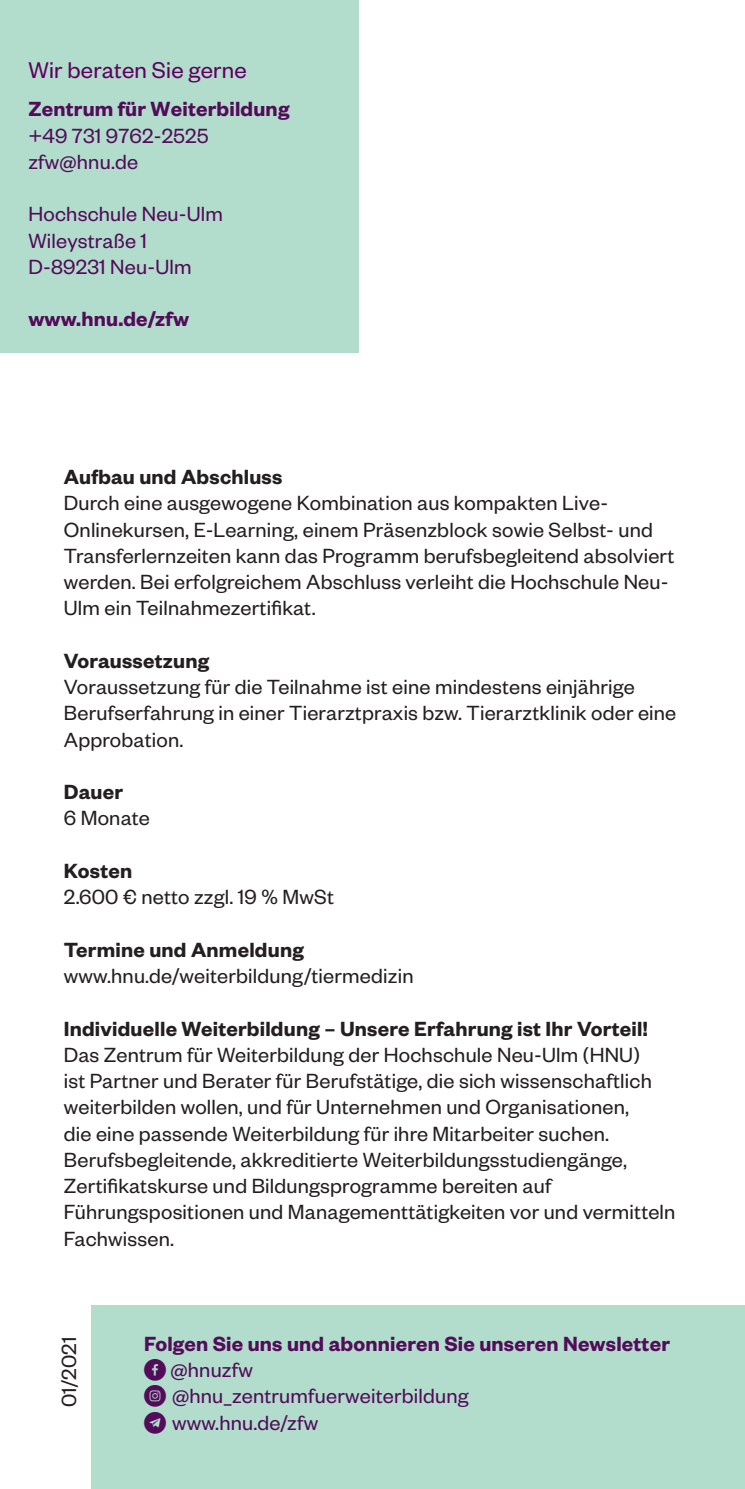
<style>
.page{position:relative;width:745px;height:1489px;background:#fff}
.page>*{position:absolute;margin:0;border:0;box-sizing:border-box;transform-origin:0 0}
.Headline_1{font:25px "Founders Grotesk";letter-spacing:.01em;color:#600060}
.Headline_1-2{font:22.5px/26.2px "Founders Grotesk";letter-spacing:.01em;color:#231f20}
.Fließtext{font:600 22.5px/26.2px "Founders Grotesk";letter-spacing:.01em;color:#530b5a}
.Headline_1-3{font:600 22.5px "Founders Grotesk";letter-spacing:.01em;color:#231f20}
.Fließtext-2{font:22.5px "Founders Grotesk";letter-spacing:.01em;color:#530b5a}
.s1{font-family:"Smartphone Color Pro";font-weight:400}
.s2{font-weight:400}
.s3{font-family:"Smartphone Color Pro"}
</style>
<div class="page">
<div style="left:0;top:0;width:358px;height:353px;background:#b2ddcc"></div>
<div style="left:91px;top:1304px;width:653px;height:184px;background:#b2ddcc"></div>
<p class="Headline_1" style="left:28px;top:54px;width:220px">Wir beraten Sie gerne</p>
<p class="Fließtext" style="left:28px;top:95px;width:262px">Zentrum für Weiterbildung</p>
<p class="Fließtext-2" style="left:28px;top:122px;width:182px">+49 731 9762-2525</p>
<p class="Fließtext-2" style="left:28px;top:148px;width:111px">zfw@hnu.de</p>
<p class="Fließtext-2" style="left:28px;top:200px;width:196px">Hochschule Neu-Ulm</p>
<p class="Fließtext-2" style="left:28px;top:227px;width:120px">Wileystraße 1</p>
<p class="Fließtext-2" style="left:28px;top:253px;width:164px">D-89231 Neu-Ulm</p>
<p class="Fließtext" style="left:28px;top:305px;width:162px">www.hnu.de/zfw</p>
<p class="Headline_1-3" style="left:64px;top:462px;width:220px">Aufbau und Abschluss</p>
<p class="Headline_1-2" style="left:64px;top:489px;width:611px">Durch eine ausgewogene Kombination aus kompakten Live-Onlinekursen, E-Learning, einem Präsenzblock sowie Selbst- und Transferlernzeiten kann das Programm berufsbegleitend absolviert werden. Bei erfolgreichem Abschluss verleiht die Hochschule Neu-Ulm ein Teilnahmezertifikat.</p>
<p class="Headline_1-3" style="left:64px;top:646px;width:147px">Voraussetzung</p>
<p class="Headline_1-2" style="left:64px;top:672px;width:613px">Voraussetzung für die Teilnahme ist eine mindestens einjährige<br>Berufserfahrung in einer Tierarztpraxis bzw. Tierarztklinik oder eine<br>Approbation.</p>
<p class="Headline_1-3" style="left:64px;top:777px;width:61px">Dauer</p>
<p class="Headline_1-2" style="left:64px;top:804px;width:87px">6 Monate</p>
<p class="Headline_1-3" style="left:64px;top:856px;width:70px">Kosten</p>
<p class="Headline_1-2" style="left:64px;top:882px;width:271px">2.600 € netto zzgl. 19 % MwSt</p>
<p class="Headline_1-3" style="left:64px;top:935px;width:241px">Termine und Anmeldung</p>
<p class="Headline_1-2" style="left:64px;top:961px;width:351px">www.hnu.de/weiterbildung/tiermedizin</p>
<p class="Headline_1-3" style="left:64px;top:1014px;width:585px">Individuelle Weiterbildung – Unsere Erfahrung ist Ihr Vorteil!</p>
<p class="Headline_1-2" style="left:64px;top:1040px;width:612px">Das Zentrum für Weiterbildung der Hochschule Neu-Ulm (HNU)<br>ist Partner und Berater für Berufstätige, die sich wissenschaftlich weiterbilden wollen, und für Unternehmen und Organisationen,<br>die eine passende Weiterbildung für ihre Mitarbeiter suchen.<br>Berufsbegleitende, akkreditierte Weiterbildungsstudiengänge, Zertifikatskurse und Bildungsprogramme bereiten auf Führungspositionen und Managementtätigkeiten vor und vermitteln Fachwissen.</p>
<p class="Headline_1-2" style="left:55px;top:1406px;width:72px;rotate:-90deg">01/2021</p>
<p class="Fließtext" style="left:144px;top:1329px;width:527px">Folgen Sie uns und abonnieren Sie unseren Newsletter <span class="s1">f</span> <span class="s2">@hnuzfw<br></span><span class="s1">l</span> <span class="s2">@hnu_zentrumfuerweiterbildung</span></p>
<p class="Fließtext-2" style="left:144px;top:1408px;width:176px"><span class="s3">r</span> www.hnu.de/zfw</p>
</div>
